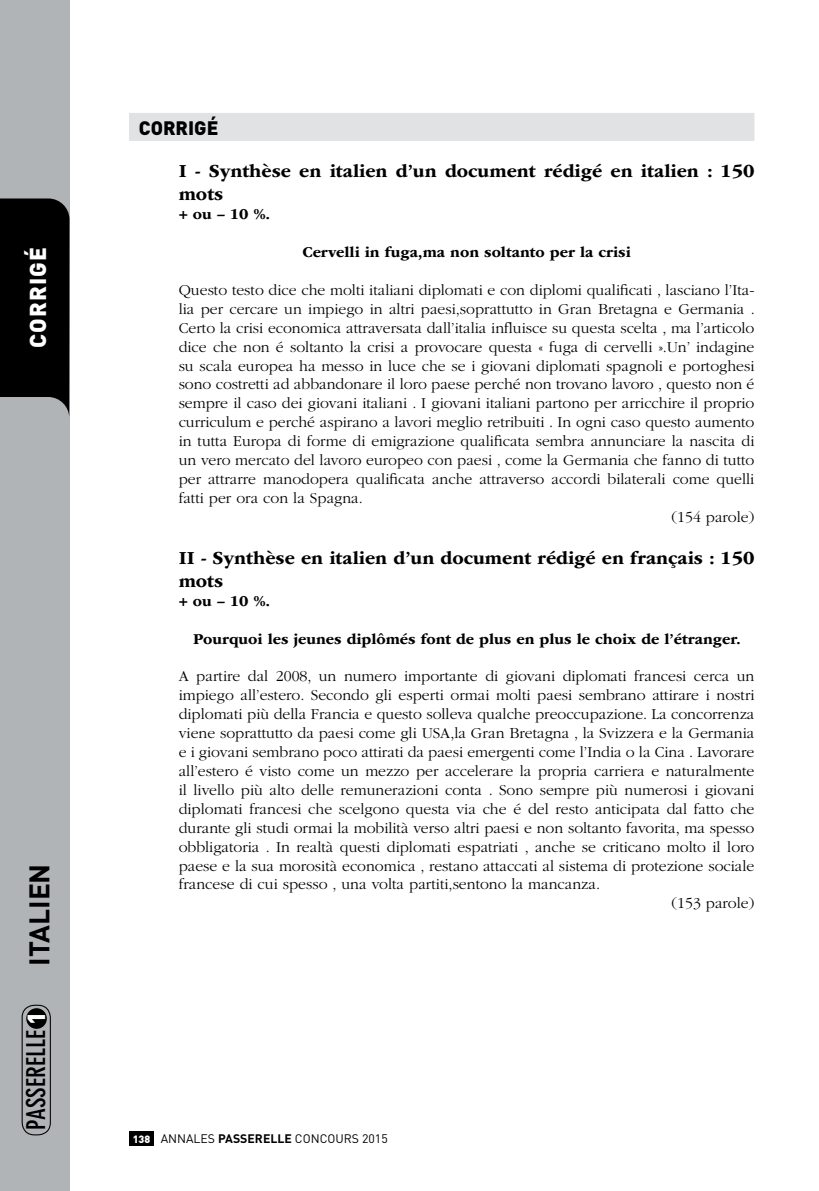
<style>
.page{position:relative;width:819px;height:1191px;background:#fff}
.page>*{position:absolute;margin:0;border:0;box-sizing:border-box;transform-origin:0 0}
.t1{font:700 28px "DIN";color:#000}
.t2{font:700 condensed 25.72px "DIN Neuzeit Grotesk";color:#000}
.t3{font:900 22.75px "DIN";letter-spacing:.05em;color:#fff}
.t4{font:700 19.25px/23.1px "ITC Garamond Std";color:#000}
.t5{font:900 19.25px "DIN";color:#000}
.t6{font:300 15.75px "ITC Garamond Std";color:#000}
.t7{font:700 15.75px "ITC Garamond Std";color:#000}
.t8{font:12.25px "DIN";color:#000}
.s1{font-family:"DIN";font-weight:900;font-stretch:normal;font-size:24.5px;color:#fff}
.s2{font-weight:900;font-size:10.5px;color:#fff}
.s3{font-weight:700}
</style>
<div class="page">
<div style="left:0;top:0;width:69px;height:1191px;background:#b1b4b6"></div>
<div style="left:129px;top:1131px;width:25px;height:15px;background:#000"></div>
<div style="left:26px;top:1008px;width:21px;height:20px;background:#000;border-radius:50%"></div>
<div style="left:22px;top:1004px;width:29px;height:131px;border:1px solid #000;border-radius:12px"></div>
<div style="left:129px;top:113px;width:625px;height:28px;background:#e1e2e3"></div>
<svg style="left:0;top:198px;width:69px;height:217px;background:#0f0f0f"></svg>
<h3 class="t3" style="left:23px;top:348px;width:102px;rotate:-90deg">CORRIGÉ</h3>
<h1 class="t1" style="left:21px;top:965px;width:104px;rotate:-90deg">ITALIEN</h1>
<h2 class="t2" style="left:21px;top:1129px;width:119px;rotate:-90deg">PASSERELLE <span class="s1">1</span></h2>
<p class="t5" style="left:139px;top:115px;width:24px">CORRIGÉ</p>
<p class="t4" style="left:179px;top:160px;width:577px">I - Synthèse en italien d’un document rédigé en italien : 150 mots</p>
<p class="t7" style="left:179px;top:205px;width:93px">+ ou – 10 %.</p>
<p class="t7" style="left:302px;top:243px;width:330px">Cervelli in fuga,ma non soltanto per la crisi</p>
<p class="t6" style="left:179px;top:281px;width:577px">Questo testo dice che molti italiani diplomati e con diplomi qualificati , lasciano l’Ita-</p>
<p class="t6" style="left:179px;top:300px;width:577px">lia per cercare un impiego in altri paesi,soprattutto in Gran Bretagna e Germania .</p>
<p class="t6" style="left:179px;top:319px;width:577px">Certo la crisi economica attraversata dall’italia influisce su questa scelta , ma l’articolo</p>
<p class="t6" style="left:179px;top:338px;width:577px">dice che non é soltanto la crisi a provocare questa « fuga di cervelli ».Un’ indagine</p>
<p class="t6" style="left:179px;top:357px;width:577px">su scala europea ha messo in luce che se i giovani diplomati spagnoli e portoghesi</p>
<p class="t6" style="left:179px;top:376px;width:577px">sono costretti ad abbandonare il loro paese perché non trovano lavoro , questo non é</p>
<p class="t6" style="left:179px;top:395px;width:577px">sempre il caso dei giovani italiani . I giovani italiani partono per arricchire il proprio</p>
<p class="t6" style="left:179px;top:414px;width:577px">curriculum e perché aspirano a lavori meglio retribuiti . In ogni caso questo aumento</p>
<p class="t6" style="left:179px;top:433px;width:577px">in tutta Europa di forme di emigrazione qualificata sembra annunciare la nascita di</p>
<p class="t6" style="left:179px;top:451px;width:577px">un vero mercato del lavoro europeo con paesi , come la Germania che fanno di tutto</p>
<p class="t6" style="left:179px;top:470px;width:577px">per attrarre manodopera qualificata anche attraverso accordi bilaterali come quelli</p>
<p class="t6" style="left:179px;top:489px;width:186px">fatti per ora con la Spagna.</p>
<p class="t6" style="left:671px;top:508px;width:84px">(154 parole)</p>
<p class="t4" style="left:179px;top:546px;width:577px">II - Synthèse en italien d’un document rédigé en français : 150 mots</p>
<p class="t7" style="left:179px;top:592px;width:93px">+ ou – 10 %.</p>
<p class="t7" style="left:193px;top:630px;width:549px">Pourquoi les jeunes diplômés font de plus en plus le choix de l’étranger.</p>
<p class="t6" style="left:179px;top:668px;width:577px">A partire dal 2008, un numero importante di giovani diplomati francesi cerca un</p>
<p class="t6" style="left:179px;top:687px;width:577px">impiego all’estero. Secondo gli esperti ormai molti paesi sembrano attirare i nostri</p>
<p class="t6" style="left:179px;top:706px;width:577px">diplomati più della Francia e questo solleva qualche preoccupazione. La concorrenza</p>
<p class="t6" style="left:179px;top:724px;width:577px">viene soprattutto da paesi come gli USA,la Gran Bretagna , la Svizzera e la Germania</p>
<p class="t6" style="left:179px;top:743px;width:577px">e i giovani sembrano poco attirati da paesi emergenti come l’India o la Cina . Lavorare</p>
<p class="t6" style="left:179px;top:762px;width:577px">all’estero é visto come un mezzo per accelerare la propria carriera e naturalmente</p>
<p class="t6" style="left:179px;top:781px;width:577px">il livello più alto delle remunerazioni conta . Sono sempre più numerosi i giovani</p>
<p class="t6" style="left:179px;top:800px;width:577px">diplomati francesi che scelgono questa via che é del resto anticipata dal fatto che</p>
<p class="t6" style="left:179px;top:819px;width:577px">durante gli studi ormai la mobilità verso altri paesi e non soltanto favorita, ma spesso</p>
<p class="t6" style="left:179px;top:838px;width:577px">obbligatoria . In realtà questi diplomati espatriati , anche se criticano molto il loro</p>
<p class="t6" style="left:179px;top:857px;width:577px">paese e la sua morosità economica , restano attaccati al sistema di protezione sociale</p>
<p class="t6" style="left:179px;top:876px;width:423px">francese di cui spesso , una volta partiti,sentono la mancanza.</p>
<p class="t6" style="left:671px;top:895px;width:84px">(153 parole)</p>
<p class="t8" style="left:133px;top:1130px;width:179px"><span class="s2">138</span> ANNALES <span class="s3">PASSERELLE</span> CONCOURS</p>
<p class="t8" style="left:362px;top:1130px;width:27px">2015</p>
</div>
